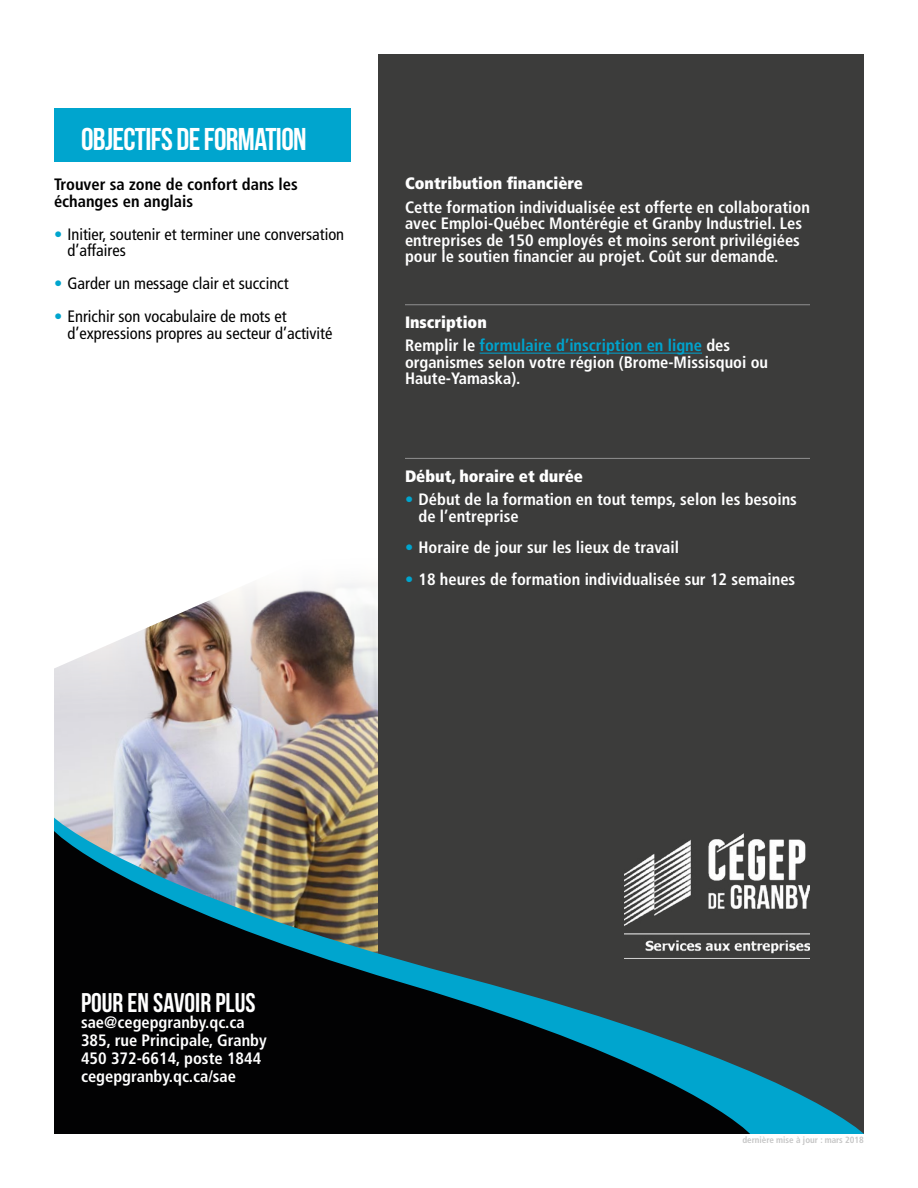
<style>
.page{position:relative;width:918px;height:1188px;background:#fff}
.page>*{position:absolute;margin:0;border:0;box-sizing:border-box;transform-origin:0 0}
.t1{font:31.5px "Bebas Neue";letter-spacing:-.02em;color:#fff}
.t2{font:27px "Bebas Neue";color:#fff}
.t3{font:700 condensed 16.5px/16.5px "Frutiger LT Std";color:#fff}
.t4{font:condensed 16.5px/16.5px "Frutiger LT Std";color:#000}
.t5{font:700 condensed 16.5px/23.2px "Frutiger LT Std";color:#00a3cd}
.t6{font:700 condensed 16.5px/16.5px "Frutiger LT Std";color:#000}
.t7{font:900 condensed 16.5px "Frutiger LT Std";color:#fff}
.t8{font:700 condensed 9px "Frutiger LT Std";color:#c6c6c6}
.s1{color:#00a5ce}
.s2{font-weight:900;color:#fff}
.s3{color:#fff}
</style>
<div class="page">
<img style="left:54px;top:582px;width:324px;height:236px">
<div style="left:54px;top:108px;width:297px;height:54px;background:#00a5ce"></div>
<div style="left:378px;top:54px;width:486px;height:1080px;background:#3c3c3b"></div>
<svg style="left:54px;top:818px;width:810px;height:316px"></svg>
<svg style="left:54px;top:831px;width:696px;height:303px;fill:#020203"></svg>
<img style="left:625px;top:834px;width:185px;height:124px">
<hr style="left:480px;top:353px;width:222px;height:1px;background:#00a3cd">
<hr style="left:405px;top:304px;width:405px;height:1px;background:#878787">
<hr style="left:405px;top:458px;width:405px;height:1px;background:#878787">
<h1 class="t1" style="left:81px;top:122px;width:227px">OBJECTIFS DE FORMATION</h1>
<p class="t6" style="left:54px;top:176px;width:245px">Trouver sa zone de confort dans les échanges en anglais</p>
<p class="t4" style="left:67px;top:226px;width:278px;text-indent:-13px"><span class="s1">•</span> Initier, soutenir et terminer une conversation d’affaires</p>
<p class="t4" style="left:54px;top:275px;width:236px"><span class="s1">•</span> Garder un message clair et succinct</p>
<p class="t4" style="left:67px;top:308px;width:267px;text-indent:-13px"><span class="s1">•</span> Enrichir son vocabulaire de mots et d’expressions propres au secteur d’activité</p>
<p class="t7" style="left:405px;top:174px;width:180px">Contribution financière</p>
<p class="t3" style="left:405px;top:199px;width:406px">Cette formation individualisée est offerte en collaboration avec Emploi-Québec Montérégie et Granby Industriel. Les entreprises de 150 employés et moins seront privilégiées pour le soutien financier au projet. Coût sur demande.</p>
<p class="t5" style="left:405px;top:311px;width:327px"><span class="s2">Inscription<br></span><span class="s3">Remplir le</span> formulaire d’inscription en ligne <span class="s3">des</span></p>
<p class="t3" style="left:405px;top:354px;width:365px">organismes selon votre région (Brome-Missisquoi ou<br>Haute-Yamaska).</p>
<p class="t7" style="left:405px;top:466px;width:180px">Début, horaire et durée</p>
<p class="t3" style="left:418px;top:491px;width:380px;text-indent:-13px"><span class="s1">•</span> Début de la formation en tout temps, selon les besoins de l’entreprise</p>
<p class="t3" style="left:405px;top:539px;width:276px"><span class="s1">•</span> Horaire de jour sur les lieux de travail</p>
<p class="t3" style="left:405px;top:571px;width:392px"><span class="s1">•</span> 18 heures de formation individualisée sur 12 semaines</p>
<h2 class="t2" style="left:81px;top:987px;width:176px">POUR EN SAVOIR PLUS</h2>
<p class="t3" style="left:81px;top:1013px;width:187px;line-height:18px">sae@cegepgranby.qc.ca<br>385, rue Principale, Granby<br>450 372-6614, poste 1844 cegepgranby.qc.ca/sae</p>
<p class="t8" style="left:742px;top:1135px;width:123px">dernière mise à jour : mars 2018</p>
</div>
